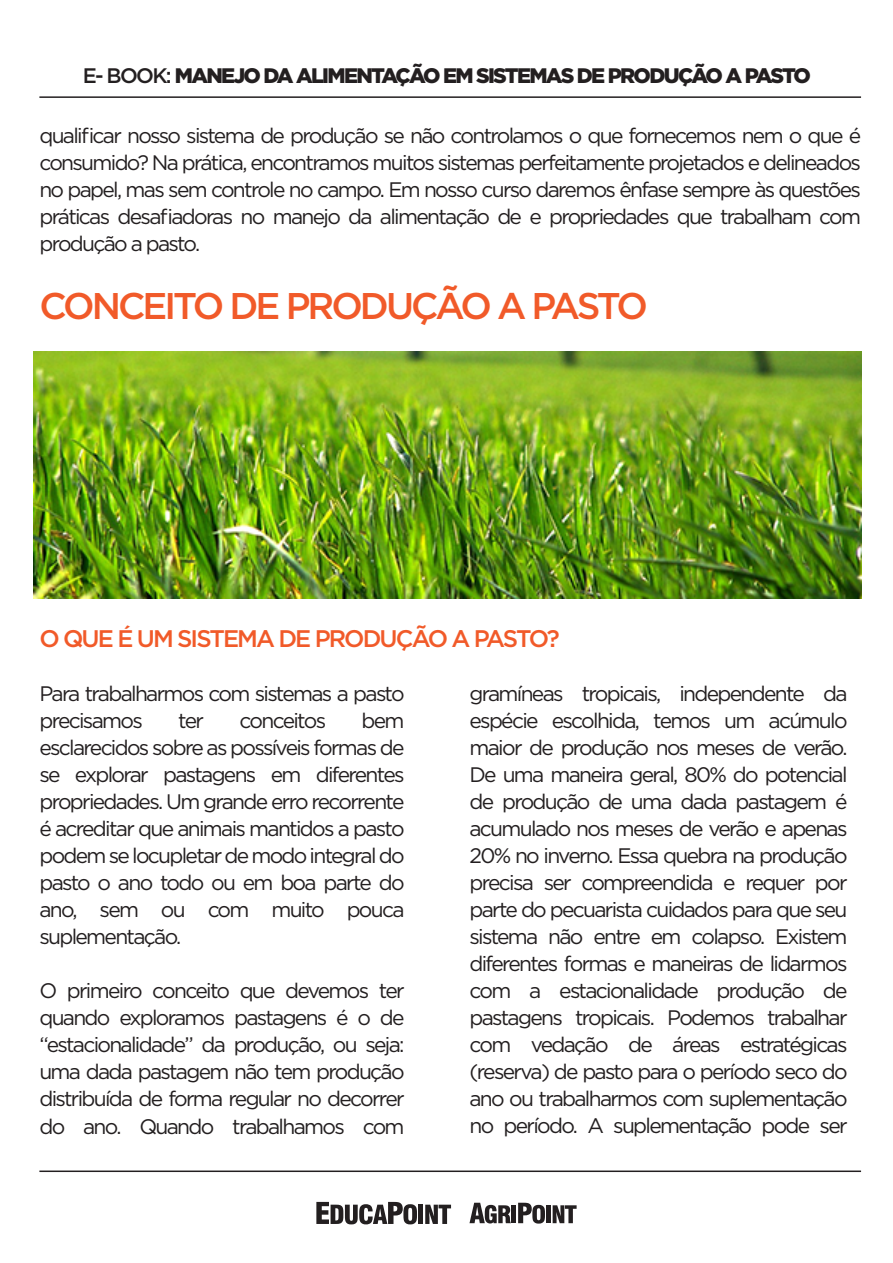
<style>
.page{position:relative;width:893px;height:1263px;background:#fff}
.page>*{position:absolute;margin:0;border:0;box-sizing:border-box;transform-origin:0 0}
.t1{font:500 37.05px "Gotham";letter-spacing:-.08em;color:#f15a29}
.t2{font:500 24px "Gotham";letter-spacing:-.08em;color:#f15a29}
.t3{font:21px/27px "Gotham";letter-spacing:-.08em;color:#231f20;text-align:justify}
.t4{font:900 21px "Gotham";letter-spacing:-.08em;color:#231f20}
.s1{font-weight:500}
</style>
<div class="page">
<img style="left:34px;top:351px;width:828px;height:248px">
<hr style="left:39px;top:96px;width:822px;height:2px;background:#231f20">
<hr style="left:39px;top:1170px;width:822px;height:2px;background:#231f20">
<svg style="left:469px;top:1203px;width:42px;height:20px"></svg>
<hr style="left:512px;top:1205px;width:4px;height:18px;background:#231f20">
<svg style="left:518px;top:1203px;width:27px;height:20px"></svg>
<div style="left:546px;top:1205px;width:5px;height:18px;background:#231f20"></div>
<svg style="left:553px;top:1205px;width:24px;height:18px"></svg>
<svg style="left:316px;top:1202px;width:101px;height:22px"></svg>
<hr style="left:419px;top:1205px;width:4px;height:19px;background:#231f20">
<svg style="left:425px;top:1205px;width:26px;height:19px"></svg>
<p class="t4" style="left:83px;top:61px;width:730px"><span class="s1">E- BOOK:</span> MANEJO DA ALIMENTAÇÃO EM SISTEMAS DE PRODUÇÃO A PASTO</p>
<p class="t3" style="left:39px;top:122px;width:823px">qualificar nosso sistema de produção se não controlamos o que fornecemos nem o que é consumido? Na prática, encontramos muitos sistemas perfeitamente projetados e delineados no papel, mas sem controle no campo. Em nosso curso daremos ênfase sempre às questões práticas desafiadoras no manejo da alimentação de e propriedades que trabalham com produção a pasto.</p>
<h1 class="t1" style="left:39px;top:281px;width:610px">CONCEITO DE PRODUÇÃO A PASTO</h1>
<p class="t2" style="left:39px;top:623px;width:522px">O QUE É UM SISTEMA DE PRODUÇÃO A PASTO?</p>
<p class="t3" style="left:469px;top:680px;width:380px">gramíneas tropicais, independente da espécie escolhida, temos um acúmulo maior de produção nos meses de verão.<br>De uma maneira geral, 80% do potencial de produção de uma dada pastagem é acumulado nos meses de verão e apenas 20% no inverno. Essa quebra na produção precisa ser compreendida e requer por parte do pecuarista cuidados para que seu sistema não entre em colapso. Existem diferentes formas e maneiras de lidarmos com a estacionalidade produção de pastagens tropicais. Podemos trabalhar com vedação de áreas estratégicas (reserva) de pasto para o período seco do ano ou trabalharmos com suplementação no período. A suplementação pode ser</p>
<p class="t3" style="left:39px;top:680px;width:367px">Para trabalharmos com sistemas a pasto precisamos</p>
<p class="t3" style="left:39px;top:707px;width:367px;text-indent:322px">bem esclarecidos sobre as possíveis formas de se explorar pastagens em diferentes propriedades. Um grande erro recorrente é acreditar que animais mantidos a pasto podem se locupletar de modo integral do pasto o ano todo ou em boa parte do ano, sem ou com muito pouca suplementação.</p>
<p class="t3" style="left:39px;top:977px;width:367px">O primeiro conceito que devemos ter quando exploramos pastagens é o de “estacionalidade” da produção, ou seja: uma dada pastagem não tem produção distribuída de forma regular no decorrer do ano. Quando trabalhamos com</p>
<p class="t3" style="left:178px;top:707px;width:27px">ter</p>
<p class="t3" style="left:240px;top:707px;width:88px">conceitos</p>
</div>
